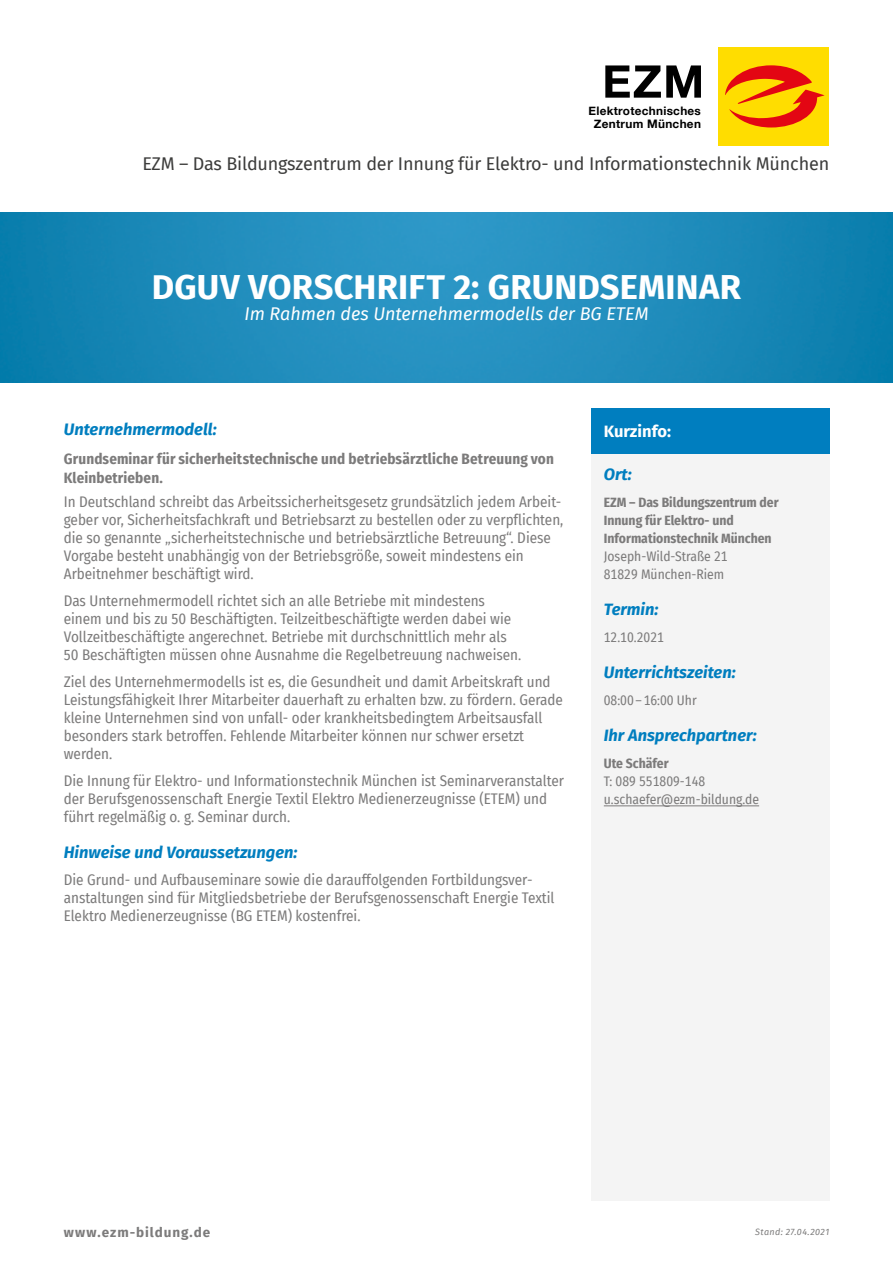
<style>
.page{position:relative;width:893px;height:1263px;background:#fff}
.page>*{position:absolute;margin:0;border:0;box-sizing:border-box;transform-origin:0 0}
.t1{font:700 34.5px "Fira Sans";letter-spacing:.005em;color:#fff}
.t2{font:18px "Fira Sans";letter-spacing:-.01em;color:#3c3c3b}
.t3{font:italic 18px "Fira Sans";color:#fff}
.t4{font:italic 700 16.5px "Fira Sans";color:#007ebf}
.t5{font:700 16.5px "Fira Sans";color:#fff}
.t6{font:15px/18px "Fira Sans Condensed";color:#7c7b7b}
.t7{font:700 15px/19.5px "Fira Sans Condensed";letter-spacing:.01em;color:#7c7b7b}
.t8{font:13.5px/18px "Fira Sans Condensed";color:#7c7b7b}
.t9{font:700 13.5px/18px "Fira Sans Condensed";color:#7c7b7b}
.t10{font:700 13.5px "Fira Sans";letter-spacing:.07em;color:#7c7b7b}
.t11{font:700 11.7px/12.3px "Helvetica Neue";letter-spacing:.025em;color:#000;text-align:center}
.t12{font:italic 9px "Fira Sans";letter-spacing:.045em;color:#7c7b7b}
</style>
<div class="page">
<div style="left:591px;top:408px;width:238px;height:792px;background:#f4f4f4"></div>
<div style="left:591px;top:408px;width:238px;height:46px;background:#007ebf"></div>
<hr style="left:604px;top:805px;width:155px;height:1px;background:#7c7b7b">
<div style="left:718px;top:47px;width:111px;height:99px;background:#fd0"></div>
<svg style="left:725px;top:65px;width:100px;height:62px"></svg>
<svg style="left:605px;top:65px;width:96px;height:33px"></svg>
<img style="left:0;top:213px;width:893px;height:170px">
<p class="t11" style="left:588px;top:105px;width:114px">Elektrotechnisches<br>Zentrum München</p>
<p class="t2" style="left:142px;top:150px;width:688px">EZM – Das Bildungszentrum der Innung für Elektro- und Informationstechnik München</p>
<h1 class="t1" style="left:152px;top:258px;width:591px">DGUV VORSCHRIFT 2: GRUNDSEMINAR</h1>
<p class="t3" style="left:244px;top:300px;width:406px">Im Rahmen des Unternehmermodells der BG ETEM</p>
<p class="t4" style="left:64px;top:416px;width:154px">Unternehmermodell:</p>
<p class="t7" style="left:64px;top:448px;width:492px">Grundseminar für sicherheitstechnische und betriebsärztliche Betreuung von<br>Kleinbetrieben.</p>
<p class="t6" style="left:64px;top:493px;width:501px">In Deutschland schreibt das Arbeitssicherheitsgesetz grundsätzlich jedem Arbeit&shy;geber vor, Sicherheitsfachkraft und Betriebsarzt zu bestellen oder zu verpflichten, die so genannte „sicherheitstechnische und betriebsärztliche Betreuung“. Diese Vorgabe besteht unabhängig von der Betriebsgröße, soweit mindestens ein Arbeitnehmer beschäftigt wird.</p>
<p class="t6" style="left:64px;top:592px;width:459px">Das Unternehmermodell richtet sich an alle Betriebe mit mindestens einem und bis zu 50 Beschäftigten. Teilzeitbeschäftigte werden dabei wie Vollzeitbeschäftigte angerechnet. Betriebe mit durchschnittlich mehr als 50 Beschäftigten müssen ohne Ausnahme die Regelbetreuung nachweisen.</p>
<p class="t6" style="left:64px;top:673px;width:501px">Ziel des Unternehmermodells ist es, die Gesundheit und damit Arbeitskraft und Leistungsfähigkeit Ihrer Mitarbeiter dauerhaft zu erhalten bzw. zu fördern. Gerade kleine Unternehmen sind von unfall- oder krankheitsbedingtem Arbeitsausfall besonders stark betroffen. Fehlende Mitarbeiter können nur schwer ersetzt werden.</p>
<p class="t6" style="left:64px;top:772px;width:502px">Die Innung für Elektro- und Informationstechnik München ist Seminarveranstalter der Berufsgenossenschaft Energie Textil Elektro Medienerzeugnisse (ETEM) und führt regelmäßig o. g. Seminar durch.</p>
<p class="t4" style="left:64px;top:839px;width:235px">Hinweise und Voraussetzungen:</p>
<p class="t6" style="left:64px;top:871px;width:492px">Die Grund- und Aufbauseminare sowie die darauffolgenden Fortbildungsver&shy;anstaltungen sind für Mitgliedsbetriebe der Berufsgenossenschaft Energie Textil<br>Elektro Medienerzeugnisse (BG ETEM) kostenfrei.</p>
<p class="t5" style="left:604px;top:417px;width:69px">Kurzinfo:</p>
<p class="t4" style="left:604px;top:461px;width:30px">Ort:</p>
<p class="t9" style="left:604px;top:493px;width:176px">EZM – Das Bildungszentrum der<br>Innung für Elektro- und<br>Informationstechnik München</p>
<p class="t8" style="left:604px;top:547px;width:125px">Joseph-Wild-Straße 21<br>81829 München-Riem</p>
<p class="t4" style="left:604px;top:596px;width:56px">Termin:</p>
<p class="t8" style="left:604px;top:628px;width:62px">12.10.2021</p>
<p class="t4" style="left:604px;top:659px;width:133px">Unterrichtszeiten:</p>
<p class="t8" style="left:604px;top:691px;width:94px">08:00–16:00 Uhr</p>
<p class="t4" style="left:604px;top:722px;width:154px">Ihr Ansprechpartner:</p>
<p class="t9" style="left:604px;top:754px;width:66px">Ute Schäfer</p>
<p class="t8" style="left:604px;top:772px;width:157px">T: 089 551809-148 u.schaefer@ezm-bildung.de</p>
<p class="t10" style="left:64px;top:1221px;width:148px">www.ezm-bildung.de</p>
<p class="t12" style="left:755px;top:1225px;width:75px">Stand: 27.04.2021</p>
</div>
